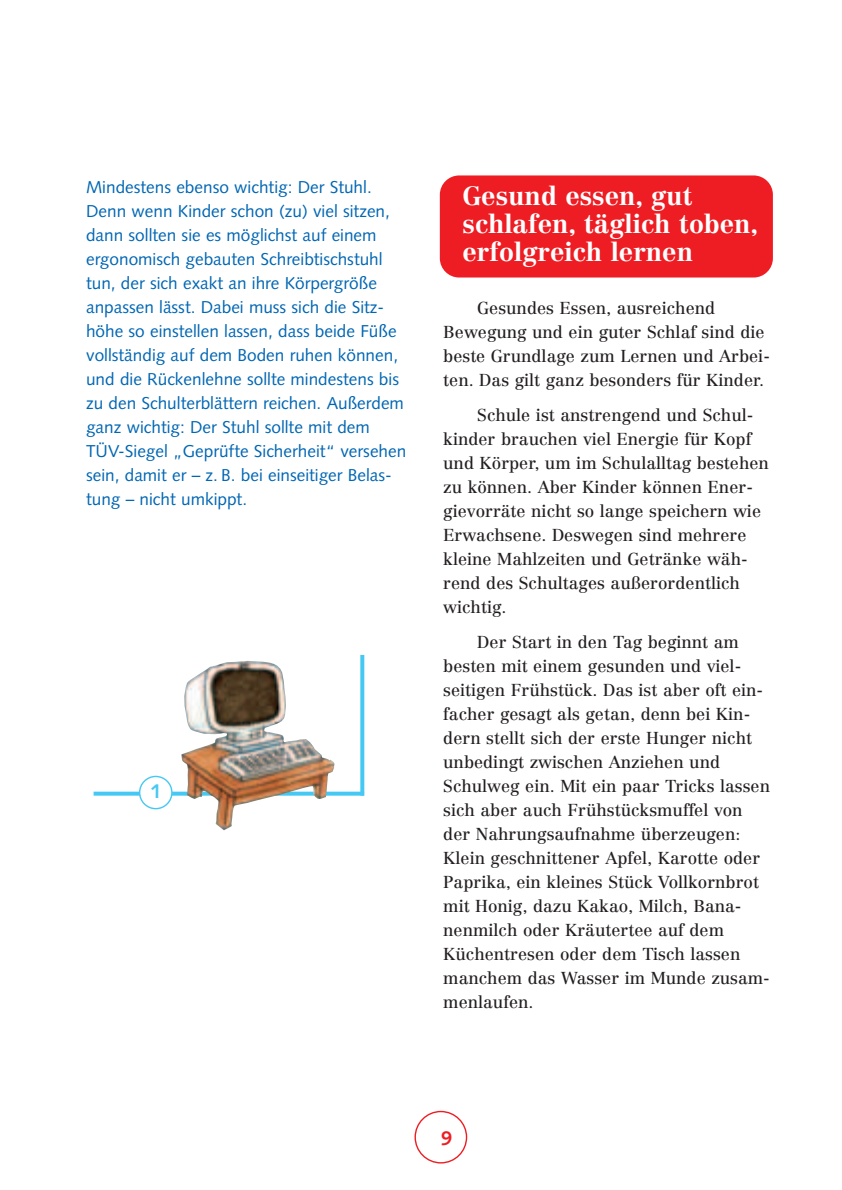
<style>
.page{position:relative;width:842px;height:1190px;background:#fff}
.page>*{position:absolute;margin:0;border:0;box-sizing:border-box;transform-origin:0 0}
.t1{font:26px/28px "Centennial Bold Os F";color:#fff}
.t2{font:700 20px "Syntax";color:#ee1d23}
.t3{font:700 20px "Syntax";color:#45c8f4}
.t4{font:17.2px/24px "Syntax";color:#0166b3}
.t5{font:17px/24px "Centennial";color:#231f20}
</style>
<div class="page">
<div style="left:440px;top:175px;width:333px;height:103px;background:#ee1d23;border-radius:19px"></div>
<svg style="left:415px;top:1111px;width:52px;height:53px"></svg>
<svg style="left:360px;top:655px;width:4px;height:137px"></svg>
<svg style="left:94px;top:792px;width:270px;height:4px"></svg>
<img style="left:181px;top:661px;width:153px;height:169px">
<svg style="left:139px;top:776px;width:34px;height:33px"></svg>
<p class="t4" style="left:86px;top:177px;width:322px">Mindestens ebenso wichtig: Der Stuhl.<br>Denn wenn Kinder schon (zu) viel sitzen, dann sollten sie es möglichst auf einem ergonomisch gebauten Schreibtischstuhl tun, der sich exakt an ihre Körpergröße anpassen lässt. Dabei muss sich die Sitz&shy;höhe so einstellen lassen, dass beide Füße vollständig auf dem Boden ruhen können, und die Rückenlehne sollte mindestens bis zu den Schulterblättern reichen. Außerdem ganz wichtig: Der Stuhl sollte mit dem TÜV-Siegel „Geprüfte Sicherheit“ versehen sein, damit er – z. B. bei einseitiger Belas&shy;tung – nicht umkippt.</p>
<h1 class="t1" style="left:463px;top:184px;width:297px">Gesund essen, gut schlafen, täglich toben, erfolgreich lernen</h1>
<p class="t5" style="left:443px;top:297px;width:328px;text-indent:34px">Gesundes Essen, ausreichend Bewegung und ein guter Schlaf sind die beste Grundlage zum Lernen und Arbei&shy;ten. Das gilt ganz besonders für Kinder.</p>
<p class="t5" style="left:443px;top:404px;width:327px;text-indent:34px">Schule ist anstrengend und Schul&shy;kinder brauchen viel Energie für Kopf und Körper, um im Schulalltag bestehen zu können. Aber Kinder können Ener&shy;gievorräte nicht so lange speichern wie Erwachsene. Deswegen sind mehrere kleine Mahlzeiten und Getränke wäh&shy;rend des Schultages außerordentlich wichtig.</p>
<p class="t5" style="left:443px;top:632px;width:328px;text-indent:34px">Der Start in den Tag beginnt am besten mit einem gesunden und viel&shy;seitigen Frühstück. Das ist aber oft ein&shy;facher gesagt als getan, denn bei Kin&shy;dern stellt sich der erste Hunger nicht unbedingt zwischen Anziehen und Schulweg ein. Mit ein paar Tricks lassen sich aber auch Frühstücksmuffel von der Nahrungsaufnahme überzeugen:<br>Klein geschnittener Apfel, Karotte oder Paprika, ein kleines Stück Vollkornbrot mit Honig, dazu Kakao, Milch, Bana&shy;nenmilch oder Kräutertee auf dem Küchentresen oder dem Tisch lassen manchem das Wasser im Munde zusam&shy;menlaufen.</p>
<p class="t3" style="left:150px;top:783px;width:13px">1</p>
<p class="t2" style="left:441px;top:1130px;width:13px">9</p>
</div>
